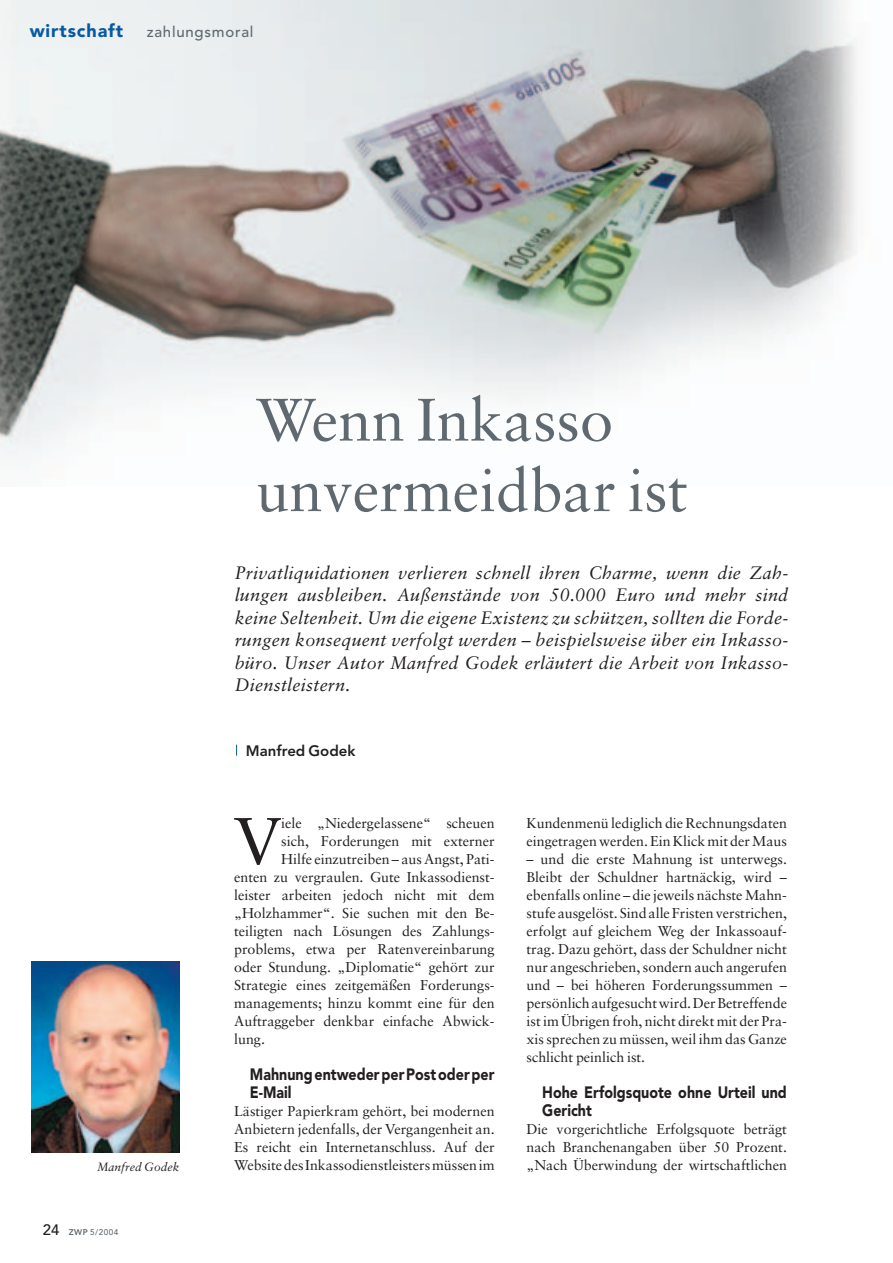
<style>
.page{position:relative;width:893px;height:1263px;background:#fff}
.page>*{position:absolute;margin:0;border:0;box-sizing:border-box;transform-origin:0 0}
.t1{font:65.85px "Sabon";color:#231f20}
.t2{font:60px/70.5px "Sabon";color:#5f696f}
.t3{font:italic 18px/22.5px "Sabon";letter-spacing:.015em;color:#231f20;text-align:justify}
.t4{font:900 18px "Avenir";letter-spacing:.05em;color:#0859a3}
.t5{font:900 16.35px/18px "Avenir";color:#231f20;scale:.87 1}
.t6{font:500 15px "Avenir";letter-spacing:.05em;color:#5f696f}
.t7{font:800 15px "Avenir";color:#231f20}
.t8{font:14.25px/18px "Sabon";color:#231f20;text-align:justify}
.t9{font:italic 12px "Sabon";color:#231f20}
.t10{font:500 8.25px "Avenir";color:#5f696f}
.s1{font-size:15px;color:#231f20}
.s2{font-weight:800}
</style>
<div class="page">
<img style="left:1px;top:0;width:857px;height:462px">
<img style="left:31px;top:961px;width:149px;height:192px">
<p class="t4" style="left:30px;top:24px;width:95px">wirtschaft</p>
<p class="t6" style="left:147px;top:26px;width:108px">zahlungsmoral</p>
<h2 class="t2" style="left:256px;top:390px;width:433px">Wenn Inkasso unvermeidbar ist</h2>
<p class="t3" style="left:235px;top:563px;width:555px">Privatliquidationen verlieren schnell ihren Charme, wenn die Zah&shy;lungen ausbleiben. Außenstände von 50.000 Euro und mehr sind keine Seltenheit. Um die eigene Existenz zu schützen, sollten die Forde&shy;rungen konsequent verfolgt werden – beispielsweise über ein Inkasso&shy;büro. Unser Autor Manfred Godek erläutert die Arbeit von Inkasso-Dienstleistern.</p>
<p class="t9" style="left:97px;top:1162px;width:84px">Manfred Godek</p>
<p class="t10" style="left:43px;top:1228px;width:77px"><span class="s1">24</span> <span class="s2">ZWP</span> 5/2004</p>
<p class="t7" style="left:246px;top:744px;width:111px">Manfred Godek</p>
<h1 class="t1" style="left:234px;top:814px;width:49px">V</h1>
<p class="t8" style="left:281px;top:815px;width:215px">iele „Niedergelassene“ scheuen</p>
<p class="t8" style="left:281px;top:833px;width:215px">sich, Forderungen mit externer</p>
<p class="t8" style="left:281px;top:851px;width:215px">Hilfe einzutreiben – aus Angst, Pati-</p>
<p class="t8" style="left:234px;top:869px;width:262px">enten zu vergraulen. Gute Inkassodienst-</p>
<p class="t8" style="left:234px;top:887px;width:262px">leister arbeiten jedoch nicht mit dem</p>
<p class="t8" style="left:234px;top:905px;width:262px">„Holzhammer“. Sie suchen mit den Be-</p>
<p class="t8" style="left:234px;top:923px;width:262px">teiligten nach Lösungen des Zahlungs-</p>
<p class="t8" style="left:234px;top:941px;width:262px">problems, etwa per Ratenvereinbarung</p>
<p class="t8" style="left:234px;top:959px;width:262px">oder Stundung. „Diplomatie“ gehört zur</p>
<p class="t8" style="left:234px;top:977px;width:262px">Strategie eines zeitgemäßen Forderungs-</p>
<p class="t8" style="left:234px;top:995px;width:262px">managements; hinzu kommt eine für den</p>
<p class="t8" style="left:234px;top:1013px;width:262px">Auftraggeber denkbar einfache Abwick-</p>
<p class="t8" style="left:234px;top:1031px;width:32px">lung.</p>
<p class="t5" style="left:250px;top:1067px;width:283px">Mahnung entweder per Post oder per<br>E-Mail</p>
<p class="t8" style="left:234px;top:1103px;width:262px">Lästiger Papierkram gehört, bei modernen Anbietern jedenfalls, der Vergangenheit an.<br>Es reicht ein Internetanschluss. Auf der Website des Inkassodienstleisters müssen im</p>
<p class="t8" style="left:526px;top:815px;width:262px">Kundenmenü lediglich die Rechnungsdaten eingetragen werden. Ein Klick mit der Maus</p>
<p class="t8" style="left:526px;top:851px;width:262px">– und die erste Mahnung ist unterwegs.<br>Bleibt der Schuldner hartnäckig, wird – ebenfalls online – die jeweils nächste Mahn&shy;stufe ausgelöst. Sind alle Fristen verstrichen, erfolgt auf gleichem Weg der Inkassoauf&shy;trag. Dazu gehört, dass der Schuldner nicht nur angeschrieben, sondern auch angerufen und – bei höheren Forderungssummen – persönlich aufgesucht wird. Der Betreffende ist im Übrigen froh, nicht direkt mit der Pra&shy;xis sprechen zu müssen, weil ihm das Ganze schlicht peinlich ist.</p>
<p class="t5" style="left:542px;top:1085px;width:283px">Hohe Erfolgsquote ohne Urteil und<br>Gericht</p>
<p class="t8" style="left:526px;top:1121px;width:262px">Die vorgerichtliche Erfolgsquote beträgt nach Branchenangaben über 50 Prozent. „Nach Überwindung der wirtschaftlichen</p>
</div>
